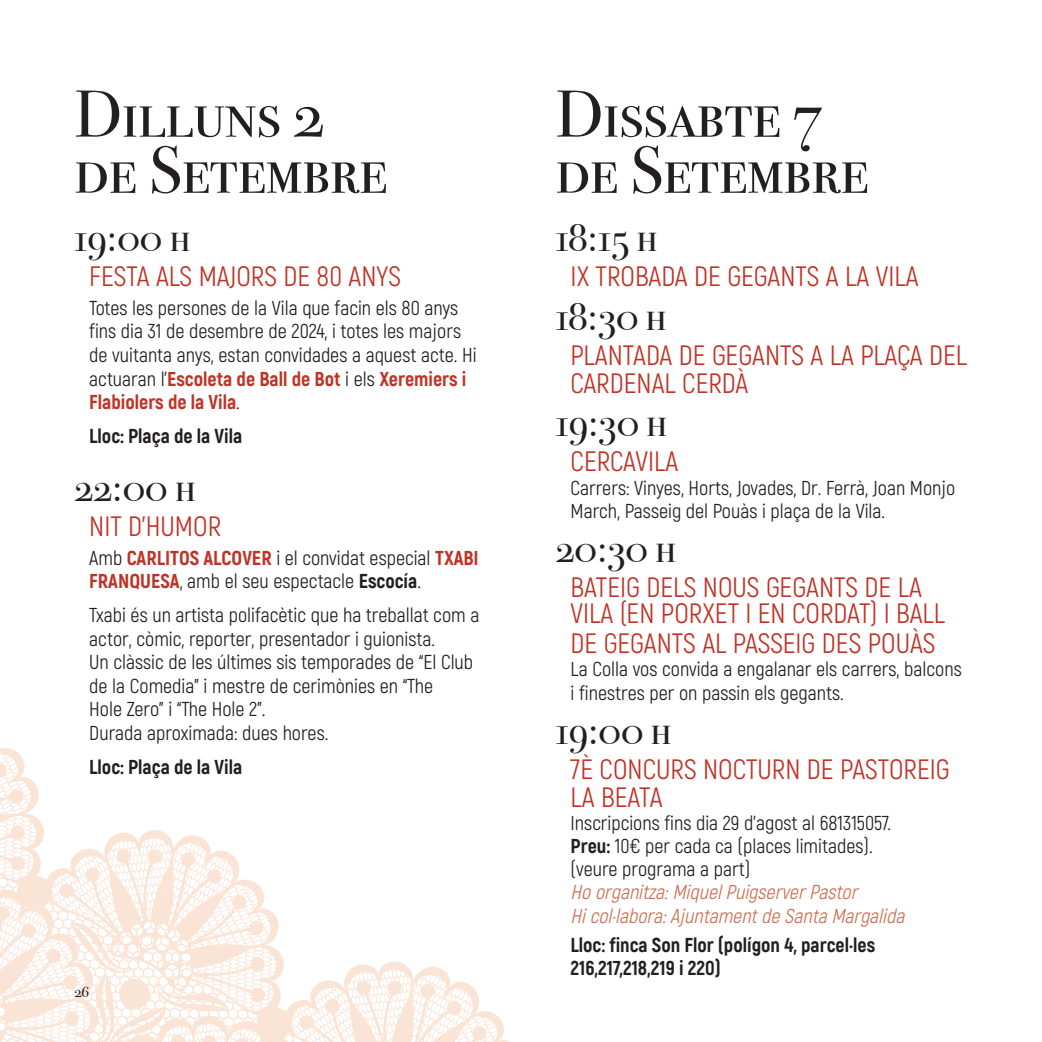
<style>
.page{position:relative;width:1042px;height:1042px;background:#fff}
.page>*{position:absolute;margin:0;border:0;box-sizing:border-box;transform-origin:0 0}
.Dia_24_p{font:66.5px "Bodoni Svty Two SCITCTT";color:#231f20}
.Hora_24_p{font:40.25px "Bodoni Svty Two SCITCTT";color:#231f20}
.Acte_24_p{font:28px/28px "Akrobat";color:#bf3326}
.Text_24_p_sin{font:20.12px/23.6px "Akrobat";color:#231f20}
.Text_24_p{font:italic 20.12px "Akrobat";color:#ce6f52}
.Text_24_p_sin-2{font:800 20.12px/23.6px "Akrobat";color:#231f20}
.Text_24_p-2{font:800 20.12px "Akrobat";color:#231f20}
.t1{font:15.75px "Bodoni Svty Two SCITCTT";color:#231f20}
.s1{font-weight:800;color:#bf3326}
.s2{font-weight:800}
</style>
<div class="page">
<svg style="left:0;top:748px;width:167px;height:294px"></svg>
<svg style="left:4px;top:835px;width:505px;height:207px"></svg>
<p class="Dia_24_p" style="left:74px;top:74px;width:251px">Dilluns 2</p>
<p class="Dia_24_p" style="left:74px;top:130px;width:314px">de Setembre</p>
<p class="Hora_24_p" style="left:74px;top:214px;width:117px">19:00 h</p>
<p class="Acte_24_p" style="left:89px;top:262px;width:313px">FESTA ALS MAJORS DE 80 ANYS</p>
<p class="Text_24_p_sin" style="left:89px;top:296px;width:389px">Totes les persones de la Vila que facin els 80 anys fins dia 31 de desembre de 2024, i totes les majors de vuitanta anys, estan convidades a aquest acte. Hi actuaran l’<span class="s1">Escoleta de Ball de Bot</span> i els <span class="s1">Xeremiers i Flabiolers de la Vila</span>.</p>
<p class="Text_24_p-2" style="left:89px;top:423px;width:155px">Lloc: Plaça de la Vila</p>
<p class="Hora_24_p" style="left:74px;top:464px;width:123px">22:00 h</p>
<p class="Acte_24_p" style="left:89px;top:512px;width:133px">NIT D’HUMOR</p>
<p class="Text_24_p_sin" style="left:89px;top:546px;width:391px">Amb <span class="s1">CARLITOS ALCOVER</span> i el convidat especial <span class="s1">TXABI<br>FRANQUESA</span>, amb el seu espectacle <span class="s2">Escocía</span>.</p>
<p class="Text_24_p_sin" style="left:89px;top:603px;width:391px">Txabi és un artista polifacètic que ha treballat com a actor, còmic, reporter, presentador i guionista.</p>
<p class="Text_24_p_sin" style="left:89px;top:650px;width:385px">Un clàssic de les últimes sis temporades de “El Club de la Comedia” i mestre de cerimònies en “The</p>
<p class="Text_24_p_sin" style="left:89px;top:697px;width:178px">Hole Zero” i “The Hole 2”.</p>
<p class="Text_24_p_sin" style="left:89px;top:721px;width:241px">Durada aproximada: dues hores.</p>
<p class="Text_24_p-2" style="left:89px;top:754px;width:155px">Lloc: Plaça de la Vila</p>
<p class="t1" style="left:74px;top:982px;width:16px">26</p>
<p class="Dia_24_p" style="left:556px;top:74px;width:267px">Dissabte 7</p>
<p class="Dia_24_p" style="left:556px;top:130px;width:314px">de Setembre</p>
<p class="Hora_24_p" style="left:556px;top:214px;width:103px">18:15 h</p>
<p class="Acte_24_p" style="left:570px;top:262px;width:349px">IX TROBADA DE GEGANTS A LA VILA</p>
<p class="Hora_24_p" style="left:556px;top:292px;width:112px">18:30 h</p>
<p class="Acte_24_p" style="left:570px;top:341px;width:398px">PLANTADA DE GEGANTS A LA PLAÇA DEL<br>CARDENAL CERDÀ</p>
<p class="Hora_24_p" style="left:556px;top:399px;width:113px">19:30 h</p>
<p class="Acte_24_p" style="left:570px;top:447px;width:109px">CERCAVILA</p>
<p class="Text_24_p_sin" style="left:570px;top:476px;width:386px">Carrers: Vinyes, Horts, Jovades, Dr. Ferrà, Joan Monjo<br>March, Passeig del Pouàs i plaça de la Vila.</p>
<p class="Hora_24_p" style="left:556px;top:524px;width:122px">20:30 h</p>
<p class="Acte_24_p" style="left:570px;top:574px;width:376px;line-height:26.2px">BATEIG DELS NOUS GEGANTS DE LA<br>VILA (EN PORXET I EN CORDAT) I BALL</p>
<p class="Acte_24_p" style="left:570px;top:629px;width:366px">DE GEGANTS AL PASSEIG DES POUÀS</p>
<p class="Text_24_p_sin" style="left:570px;top:657px;width:393px">La Colla vos convida a engalanar els carrers, balcons i finestres per on passin els gegants.</p>
<p class="Hora_24_p" style="left:556px;top:706px;width:117px">19:00 h</p>
<p class="Acte_24_p" style="left:570px;top:755px;width:381px">7È CONCURS NOCTURN DE PASTOREIG<br>LA BEATA</p>
<p class="Text_24_p_sin" style="left:570px;top:811px;width:322px">Inscripcions fins dia 29 d’agost al 681315057.</p>
<p class="Text_24_p_sin" style="left:570px;top:834px;width:303px"><span class="s2">Preu:</span> 10€ per cada ca (places limitades).</p>
<p class="Text_24_p_sin" style="left:570px;top:857px;width:181px">(veure programa a part)</p>
<p class="Text_24_p" style="left:570px;top:880px;width:293px">Hoorganitza:MiquelPuigserverPastor</p>
<p class="Text_24_p" style="left:570px;top:904px;width:340px">Hicol·labora:AjuntamentdeSantaMargalida</p>
<p class="Text_24_p_sin-2" style="left:570px;top:932px;width:306px">Lloc: finca Son Flor (polígon 4, parcel·les<br>216,217,218,219 i 220)</p>
</div>
